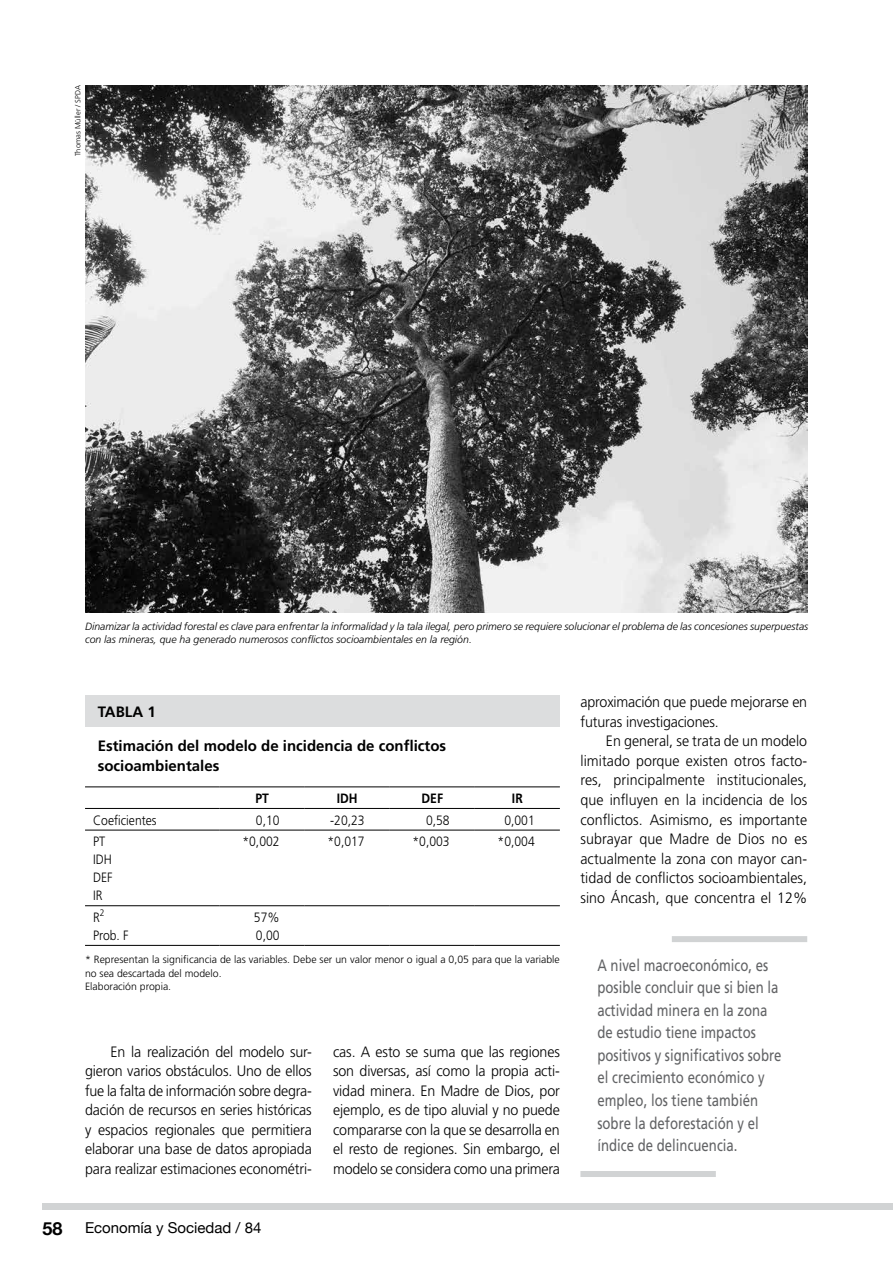
<style>
.page{position:relative;width:893px;height:1263px;background:#fff}
.page>*{position:absolute;margin:0;border:0;box-sizing:border-box;transform-origin:0 0}
.t1{font:700 18px "Helvetica Neue";color:#000}
.t2{font:16.5px/22.5px "Frutiger";color:#636466;scale:.8 1}
.t3{font:300 15px/19.5px "Frutiger";letter-spacing:-.01em;color:#000;text-align:justify;scale:.95 1}
.t4{font:700 15px/19.5px "Frutiger";color:#000}
.t5{font:15px "Helvetica Neue";color:#000}
.t6{font:300 13.5px/18px "Frutiger";color:#000;scale:.9 1}
.t7{font:700 13.5px "Frutiger";color:#000;scale:.9 1}
.t8{font:italic 300 10.5px/13.5px "Frutiger";color:#000}
.t9{font:300 10.5px/13.5px "Frutiger";color:#000}
.t10{font:300 7.5px "Frutiger";color:#000}
</style>
<div class="page">
<div style="left:43px;top:1203px;width:850px;height:7px;background:#d1d3d4"></div>
<div style="left:85px;top:695px;width:475px;height:32px;background:#dcddde"></div>
<hr style="left:85px;top:786px;width:135px;height:1px;background:#000">
<hr style="left:220px;top:786px;width:85px;height:1px;background:#000">
<hr style="left:305px;top:786px;width:85px;height:1px;background:#000">
<hr style="left:390px;top:786px;width:85px;height:1px;background:#000">
<hr style="left:475px;top:786px;width:85px;height:1px;background:#000">
<hr style="left:85px;top:808px;width:135px;height:1px;background:#000">
<hr style="left:220px;top:808px;width:85px;height:1px;background:#000">
<hr style="left:305px;top:808px;width:85px;height:1px;background:#000">
<hr style="left:390px;top:808px;width:85px;height:1px;background:#000">
<hr style="left:475px;top:808px;width:85px;height:1px;background:#000">
<hr style="left:85px;top:830px;width:135px;height:1px;background:#000">
<hr style="left:220px;top:830px;width:85px;height:1px;background:#000">
<hr style="left:305px;top:830px;width:85px;height:1px;background:#000">
<hr style="left:390px;top:830px;width:85px;height:1px;background:#000">
<hr style="left:475px;top:830px;width:85px;height:1px;background:#000">
<hr style="left:85px;top:905px;width:135px;height:1px;background:#000">
<hr style="left:220px;top:905px;width:85px;height:1px;background:#000">
<hr style="left:305px;top:905px;width:85px;height:1px;background:#000">
<hr style="left:390px;top:905px;width:85px;height:1px;background:#000">
<hr style="left:475px;top:905px;width:85px;height:1px;background:#000">
<hr style="left:85px;top:945px;width:135px;height:1px;background:#000">
<hr style="left:220px;top:945px;width:85px;height:1px;background:#000">
<hr style="left:305px;top:945px;width:85px;height:1px;background:#000">
<hr style="left:390px;top:945px;width:85px;height:1px;background:#000">
<hr style="left:475px;top:945px;width:85px;height:1px;background:#000">
<div style="left:580px;top:1171px;width:136px;height:6px;background:#d1d3d4"></div>
<div style="left:672px;top:936px;width:135px;height:6px;background:#d1d3d4"></div>
<img style="left:85px;top:85px;width:723px;height:528px">
<p class="t10" style="left:74px;top:156px;width:73px;rotate:-90deg">Thomas Müller / SPDA</p>
<p class="t8" style="left:85px;top:619px;width:725px">Dinamizar la actividad forestal es clave para enfrentar la informalidad y la tala ilegal, pero primero se requiere solucionar el problema de las concesiones superpuestas con las mineras, que ha generado numerosos conflictos socioambientales en la región.</p>
<p class="t3" style="left:580px;top:692px;width:240px">aproximación que puede mejorarse en futuras investigaciones.</p>
<p class="t3" style="left:580px;top:731px;width:240px;text-indent:26px">En general, se trata de un modelo limitado porque existen otros facto&shy;res, principalmente institucionales, que influyen en la incidencia de los conflictos. Asimismo, es importante subrayar que Madre de Dios no es actualmente la zona con mayor can&shy;tidad de conflictos socioambientales, sino Áncash, que concentra el 12%</p>
<p class="t4" style="left:98px;top:702px;width:59px">Tabla 1</p>
<p class="t4" style="left:98px;top:736px;width:350px">Estimación del modelo de incidencia de conflictos socioambientales</p>
<p class="t7" style="left:255px;top:790px;width:17px">PT</p>
<p class="t7" style="left:337px;top:790px;width:25px">IDH</p>
<p class="t7" style="left:421px;top:790px;width:26px">DEF</p>
<p class="t7" style="left:512px;top:790px;width:14px">IR</p>
<p class="t6" style="left:93px;top:811px;width:72px">Coeficientes</p>
<p class="t6" style="left:256px;top:811px;width:28px">0,10</p>
<p class="t6" style="left:330px;top:811px;width:40px">-20,23</p>
<p class="t6" style="left:426px;top:811px;width:28px">0,58</p>
<p class="t6" style="left:504px;top:811px;width:35px">0,001</p>
<p class="t6" style="left:93px;top:832px;width:23px">PT<br>IDH<br>DEF<br>IR</p>
<p class="t6" style="left:242px;top:832px;width:43px">*0,002</p>
<p class="t6" style="left:327px;top:832px;width:43px">*0,017</p>
<p class="t6" style="left:413px;top:832px;width:43px">*0,003</p>
<p class="t6" style="left:498px;top:832px;width:43px">*0,004</p>
<p class="t6" style="left:93px;top:908px;width:41px">R<sup>2<br></sup>Prob. F</p>
<p class="t6" style="left:254px;top:908px;width:30px">57%<br>0,00</p>
<p class="t9" style="left:85px;top:952px;width:476px">* Representan la significancia de las variables. Debe ser un valor menor o igual a 0,05 para que la variable no sea descartada del modelo.<br>Elaboración propia.</p>
<p class="t2" style="left:597px;top:954px;width:232px">A nivel macroeconómico, es posible concluir que si bien la actividad minera en la zona de estudio tiene impactos positivos y significativos sobre el crecimiento económico y empleo, los tiene también sobre la deforestación y el índice de delincuencia.</p>
<p class="t3" style="left:85px;top:1041px;width:240px;text-indent:26px">En la realización del modelo sur&shy;gieron varios obstáculos. Uno de ellos fue la falta de información sobre degra&shy;dación de recursos en series históricas y espacios regionales que permitiera elaborar una base de datos apropiada para realizar estimaciones econométri-</p>
<p class="t3" style="left:333px;top:1041px;width:240px">cas. A esto se suma que las regiones son diversas, así como la propia acti&shy;vidad minera. En Madre de Dios, por ejemplo, es de tipo aluvial y no puede compararse con la que se desarrolla en el resto de regiones. Sin embargo, el modelo se considera como una primera</p>
<p class="t1" style="left:43px;top:1217px;width:22px">58</p>
<p class="t5" style="left:85px;top:1218px;width:178px">Economía y Sociedad / 84</p>
</div>
